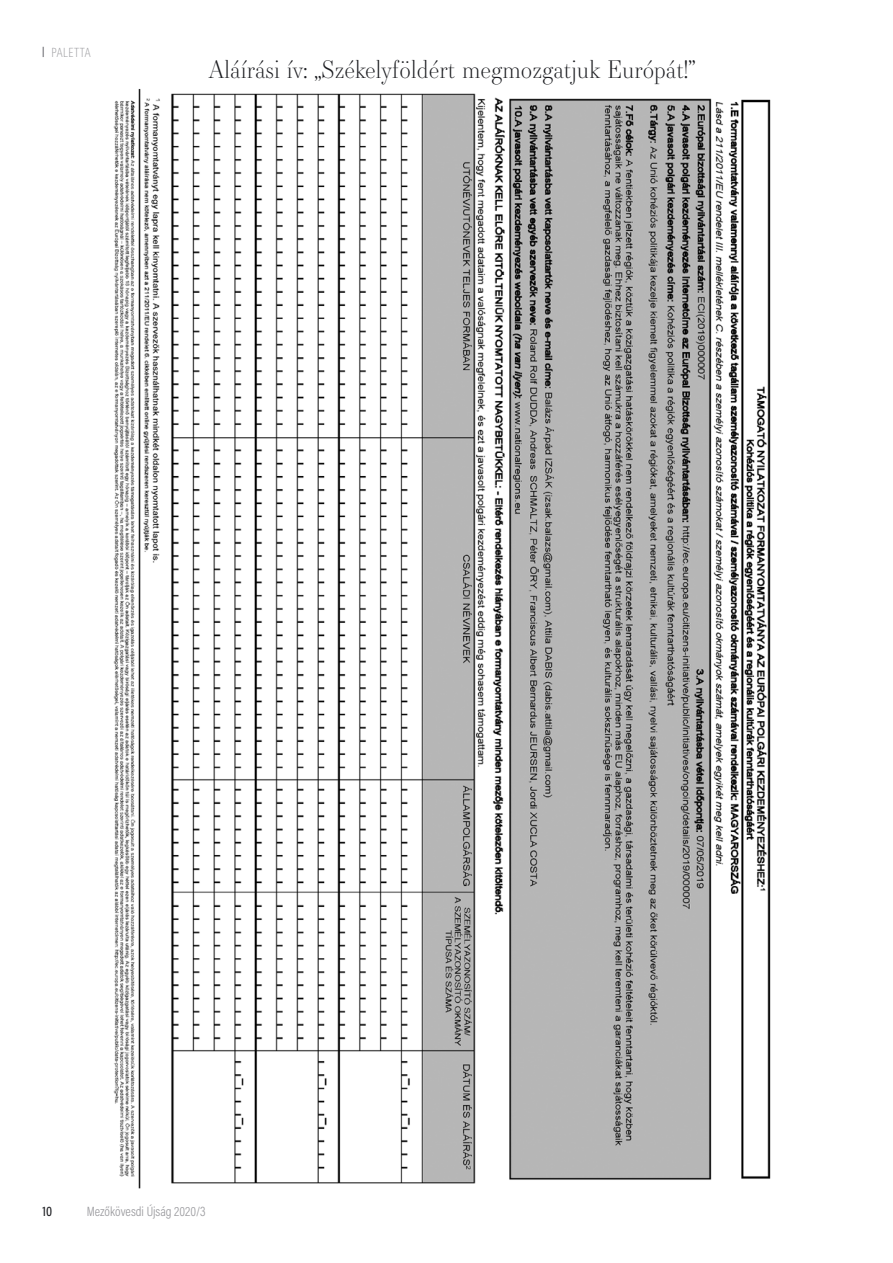
<style>
.page{position:relative;width:893px;height:1263px;background:#fff}
.page>*{position:absolute;margin:0;border:0;box-sizing:border-box;transform-origin:0 0}
.t1{font:300 24px "Essonnes Display";color:#1b1c20}
.t2{font:300 13.5px "Acumin Pro Cond";color:#98989c}
.t3{font:200 13.5px "Ingra Cd";letter-spacing:.005em;color:#98989c}
.t4{font:500 13.5px "Acumin Pro Cond";color:#1b1c20}
</style>
<div class="page">
<img style="left:113px;top:89px;width:658px;height:1100px">
<p class="t3" style="left:51px;top:44px;width:41px">PALETTA</p>
<p class="t1" style="left:208px;top:52px;width:489px">Aláírási ív: „Székelyföldért megmozgatjuk Európát!”</p>
<p class="t4" style="left:43px;top:1202px;width:11px">10</p>
<p class="t2" style="left:87px;top:1202px;width:120px">Mezőkövesdi Újság 2020/3</p>
</div>
